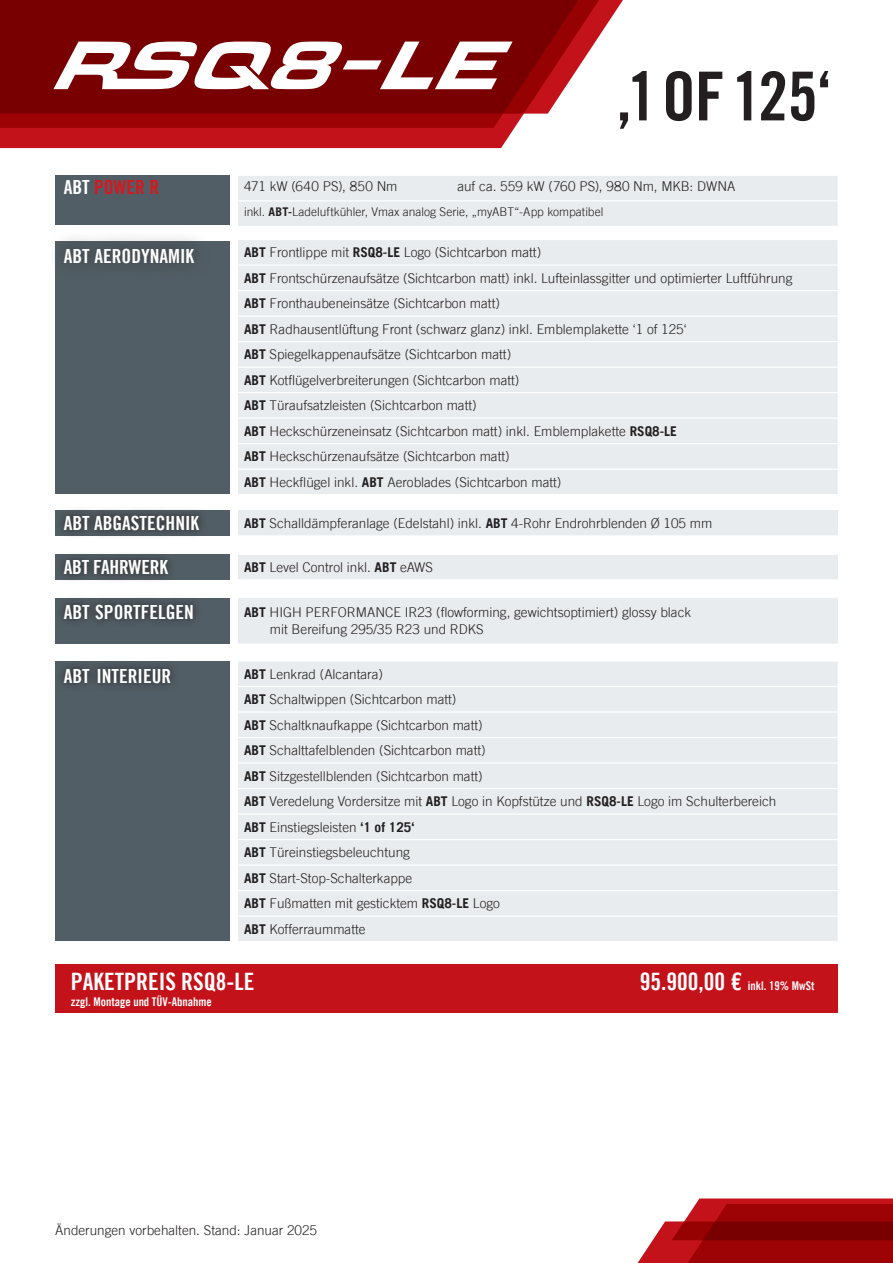
<style>
.page{position:relative;width:893px;height:1263px;background:#fff}
.page>*{position:absolute;margin:0;border:0;box-sizing:border-box;transform-origin:0 0}
.t1{font:67.5px "Trade Gothic LT Bold Cond Twenty";color:#231f20}
.t2{font:24px "Trade Gothic LT Bold Cond Twenty";color:#fff}
.t3{font:19.5px "Trade Gothic LT Bold Cond Twenty";color:#fff}
.t4{font:19.5px "Trade Gothic LT Bold Cond Twenty";color:#d7171f}
.t5{font:300 13.5px/25.5px "Trade Gothic LT";color:#231f20}
.t6{font:300 12px "Trade Gothic LT";color:#231f20}
.t7{font:12px "Trade Gothic LT Bold Cond Twenty";color:#fff}
.s1{color:#fff}
.s2{font-weight:700}
.s3{font-size:24px}
</style>
<div class="page">
<div style="left:55px;top:175px;width:175px;height:50px;background:#525e65"></div>
<div style="left:0;top:128px;width:515px;height:20px;background:#c4121a"></div>
<div style="left:0;top:114px;width:524px;height:14px;background:#9d0305"></div>
<svg style="left:0;top:0;width:623px;height:114px;background:#891718"></svg>
<svg style="left:637px;top:1198px;width:256px;height:65px;background:#a82427"></svg>
<div style="left:238px;top:176px;width:600px;height:50px;background:#e9ecee"></div>
<hr style="left:238px;top:200px;width:600px;height:1px;background:#fff">
<div style="left:238px;top:240px;width:600px;height:254px;background:#e9ecee"></div>
<hr style="left:238px;top:264px;width:600px;height:2px;background:#fff">
<hr style="left:238px;top:290px;width:600px;height:1px;background:#fff">
<hr style="left:238px;top:315px;width:600px;height:2px;background:#fff">
<hr style="left:238px;top:341px;width:600px;height:1px;background:#fff">
<hr style="left:238px;top:367px;width:600px;height:1px;background:#fff">
<hr style="left:238px;top:392px;width:600px;height:1px;background:#fff">
<hr style="left:238px;top:418px;width:600px;height:1px;background:#fff">
<hr style="left:238px;top:443px;width:600px;height:1px;background:#fff">
<hr style="left:238px;top:469px;width:600px;height:1px;background:#fff">
<div style="left:55px;top:241px;width:175px;height:252px;background:#525e65"></div>
<div style="left:47px;top:230px;width:164px;height:51px;background:#231f20;opacity:.75"></div>
<div style="left:238px;top:510px;width:600px;height:26px;background:#e9ecee"></div>
<hr style="left:238px;top:535px;width:600px;height:1px;background:#fff">
<div style="left:55px;top:510px;width:175px;height:26px;background:#525e65"></div>
<div style="left:55px;top:506px;width:153px;height:33px;background:#231f20;opacity:.75"></div>
<div style="left:238px;top:554px;width:600px;height:26px;background:#e9ecee"></div>
<hr style="left:238px;top:554px;width:600px;height:1px;background:#fff">
<hr style="left:238px;top:579px;width:600px;height:1px;background:#fff">
<div style="left:55px;top:554px;width:175px;height:25px;background:#525e65"></div>
<div style="left:55px;top:551px;width:122px;height:33px;background:#231f20;opacity:.75"></div>
<div style="left:55px;top:598px;width:175px;height:45px;background:#525e65"></div>
<div style="left:238px;top:597px;width:600px;height:47px;background:#e9ecee"></div>
<hr style="left:238px;top:597px;width:600px;height:1px;background:#fff">
<hr style="left:238px;top:643px;width:600px;height:2px;background:#fff">
<div style="left:55px;top:595px;width:147px;height:33px;background:#231f20;opacity:.75"></div>
<div style="left:55px;top:662px;width:175px;height:279px;background:#525e65"></div>
<div style="left:55px;top:659px;width:124px;height:33px;background:#231f20;opacity:.75"></div>
<div style="left:238px;top:661px;width:600px;height:280px;background:#e9ecee"></div>
<hr style="left:238px;top:686px;width:600px;height:1px;background:#fff">
<hr style="left:238px;top:711px;width:600px;height:1px;background:#fff">
<hr style="left:238px;top:737px;width:600px;height:1px;background:#fff">
<hr style="left:238px;top:762px;width:600px;height:2px;background:#fff">
<hr style="left:238px;top:788px;width:600px;height:1px;background:#fff">
<hr style="left:238px;top:813px;width:600px;height:2px;background:#fff">
<hr style="left:238px;top:839px;width:600px;height:1px;background:#fff">
<hr style="left:238px;top:864px;width:600px;height:2px;background:#fff">
<hr style="left:238px;top:890px;width:600px;height:1px;background:#fff">
<hr style="left:238px;top:915px;width:600px;height:2px;background:#fff">
<div style="left:55px;top:964px;width:783px;height:49px;background:#c4121a"></div>
<svg style="left:53px;top:42px;width:460px;height:47px"></svg>
<h3 class="t4" style="left:64px;top:176px;width:97px"><span class="s1">ABT</span> POWER R</h3>
<h3 class="t3" style="left:64px;top:244px;width:132px">ABT AERODYNAMIK</h3>
<h1 class="t1" style="left:617px;top:55px;width:216px">‚1 OF 125‘</h1>
<p class="t5" style="left:244px;top:173px;width:155px">471 kW (640 PS), 850 Nm</p>
<p class="t5" style="left:458px;top:173px;width:279px">auf ca. 559 kW (760 PS), 980 Nm, MKB: DWNA</p>
<p class="t6" style="left:244px;top:204px;width:361px">inkl. <span class="s2">ABT-</span>Ladeluftkühler, Vmax analog Serie, „myABT“-App kompatibel</p>
<p class="t5" style="left:244px;top:239px;width:550px"><span class="s2">ABT</span> Frontlippe mit <span class="s2">RSQ8-LE</span> Logo (Sichtcarbon matt)<br><span class="s2">ABT</span> Frontschürzenaufsätze (Sichtcarbon matt) inkl. Lufteinlassgitter und optimierter Luftführung <span class="s2">ABT</span> Fronthaubeneinsätze (Sichtcarbon matt)<br><span class="s2">ABT</span> Radhausentlüftung Front (schwarz glanz) inkl. Emblemplakette ‘1 of 125‘<br><span class="s2">ABT</span> Spiegelkappenaufsätze (Sichtcarbon matt)<br><span class="s2">ABT</span> Kotflügelverbreiterungen (Sichtcarbon matt)<br><span class="s2">ABT</span> Türaufsatzleisten (Sichtcarbon matt)<br><span class="s2">ABT</span> Heckschürzeneinsatz (Sichtcarbon matt) inkl. Emblemplakette <span class="s2">RSQ8-LE<br>ABT</span> Heckschürzenaufsätze (Sichtcarbon matt)<br><span class="s2">ABT</span> Heckflügel inkl. <span class="s2">ABT</span> Aeroblades (Sichtcarbon matt)</p>
<h3 class="t3" style="left:64px;top:511px;width:137px">ABT ABGASTECHNIK</h3>
<p class="t5" style="left:244px;top:510px;width:470px"><span class="s2">ABT</span> Schalldämpferanlage (Edelstahl) inkl. <span class="s2">ABT</span> 4-Rohr Endrohrblenden Ø 105 mm</p>
<h3 class="t3" style="left:64px;top:555px;width:106px">ABT FAHRWERK</h3>
<p class="t5" style="left:244px;top:554px;width:190px"><span class="s2">ABT</span> Level Control inkl. <span class="s2">ABT</span> eAWS</p>
<p class="t5" style="left:270px;top:604px;width:423px;line-height:16.2px;text-indent:-26px"><span class="s2">ABT</span> HIGH PERFORMANCE IR23 (flowforming, gewichtsoptimiert) glossy black mit Bereifung 295/35 R23 und RDKS</p>
<h3 class="t3" style="left:64px;top:600px;width:132px">ABT SPORTFELGEN</h3>
<h3 class="t3" style="left:64px;top:664px;width:109px">ABT INTERIEUR</h3>
<p class="t5" style="left:244px;top:661px;width:534px"><span class="s2">ABT</span> Lenkrad (Alcantara)<br><span class="s2">ABT</span> Schaltwippen (Sichtcarbon matt)<br><span class="s2">ABT</span> Schaltknaufkappe (Sichtcarbon matt)<br><span class="s2">ABT</span> Schalttafelblenden (Sichtcarbon matt)<br><span class="s2">ABT</span> Sitzgestellblenden (Sichtcarbon matt)<br><span class="s2">ABT</span> Veredelung Vordersitze mit <span class="s2">ABT</span> Logo in Kopfstütze und <span class="s2">RSQ8-LE</span> Logo im Schulterbereich <span class="s2">ABT</span> Einstiegsleisten <span class="s2">‘1 of 125‘<br>ABT</span> Türeinstiegsbeleuchtung<br><span class="s2">ABT</span> Start-Stop-Schalterkappe<br><span class="s2">ABT</span> Fußmatten mit gesticktem <span class="s2">RSQ8-LE</span> Logo<br><span class="s2">ABT</span> Kofferraummatte</p>
<h2 class="t2" style="left:71px;top:967px;width:185px">PAKETPREIS RSQ8-LE</h2>
<p class="t7" style="left:640px;top:978px;width:176px"><span class="s3">95.900,00 €</span> inkl. 19% MwSt</p>
<p class="t7" style="left:71px;top:994px;width:143px">zzgl. Montage und TÜV-Abnahme</p>
<p class="t5" style="left:55px;top:1217px;width:263px">Änderungen vorbehalten. Stand: Januar 2025</p>
</div>
